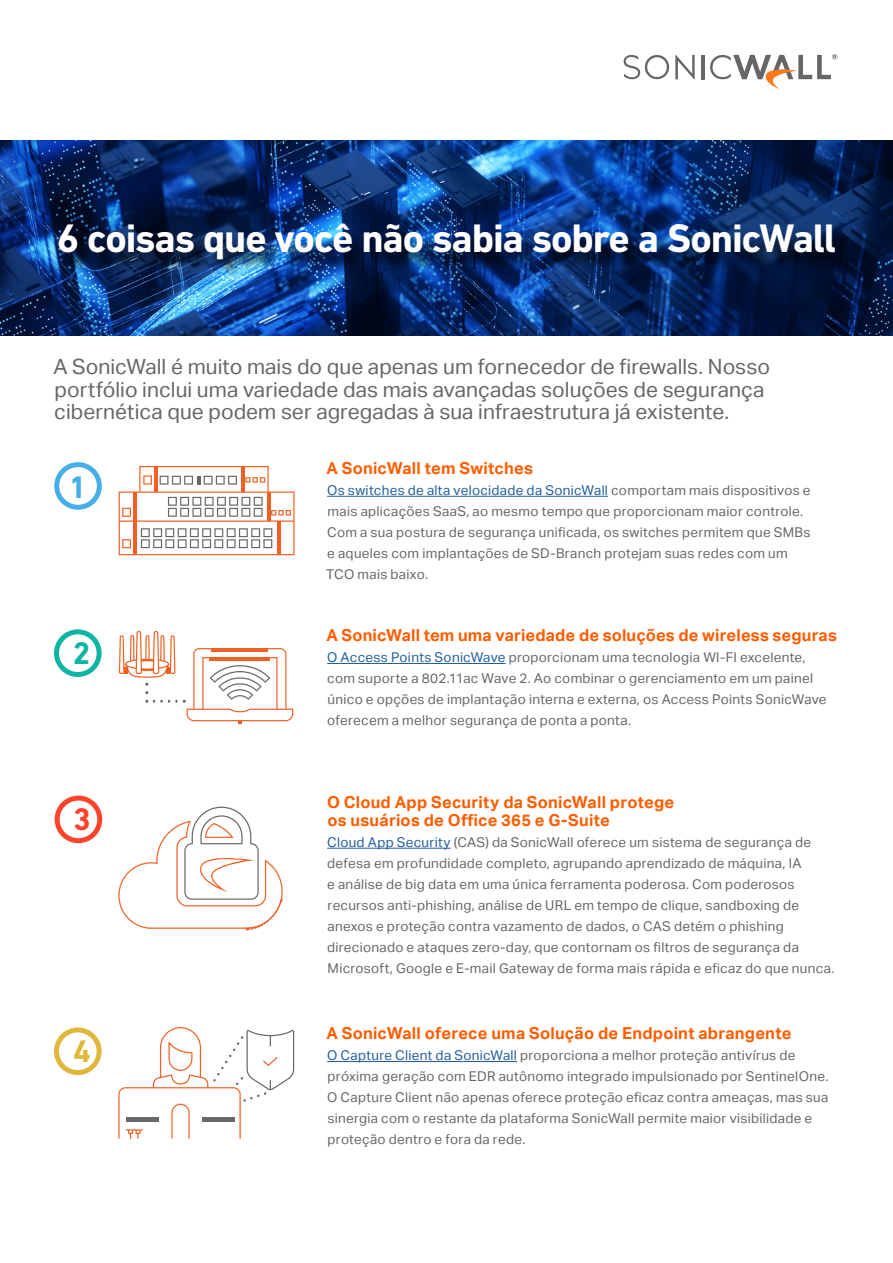
<style>
.page{position:relative;width:893px;height:1263px;background:#fff}
.page>*{position:absolute;margin:0;border:0;box-sizing:border-box;transform-origin:0 0}
.t1{font:700 40.5px "DIN Next LT Pro";letter-spacing:-.03em;color:#fff}
.t2{font:700 31.8px "DIN Next LT Pro";color:#47afe8}
.t3{font:700 31.8px "DIN Next LT Pro";color:#0db6a3}
.t4{font:700 31.8px "DIN Next LT Pro";color:#ff4229}
.t5{font:700 31.8px "DIN Next LT Pro";color:#e0b63b}
.t6{font:21px/22.5px "Aktiv Grotesk";letter-spacing:.005em;color:#666}
.t7{font:700 16.5px/18px "Aktiv Grotesk";letter-spacing:.01em;color:#ff5d00}
.t8{font:13.5px/21px "Aktiv Grotesk";letter-spacing:.02em;color:#666}
.s1{color:#215e9e}
</style>
<div class="page">
<img style="left:0;top:141px;width:893px;height:195px">
<svg style="left:675px;top:55px;width:20px;height:24px"></svg>
<hr style="left:701px;top:55px;width:3px;height:24px;background:#666">
<svg style="left:624px;top:55px;width:45px;height:24px"></svg>
<svg style="left:710px;top:54px;width:127px;height:35px"></svg>
<div style="left:54px;top:462px;width:48px;height:48px;border:5px solid #47afe8;border-radius:50%"></div>
<div style="left:54px;top:629px;width:48px;height:48px;border:5px solid #0db6a3;border-radius:50%"></div>
<hr style="left:327px;top:496px;width:281px;height:1px;background:#215e9e">
<hr style="left:327px;top:663px;width:179px;height:1px;background:#215e9e">
<div style="left:61px;top:227px;width:792px;height:51px;background:#000;opacity:.75"></div>
<div style="left:55px;top:795px;width:47px;height:48px;border:5px solid #ff4229;border-radius:50%"></div>
<hr style="left:327px;top:848px;width:124px;height:1px;background:#215e9e">
<div style="left:54px;top:1027px;width:48px;height:48px;border:5px solid #e0b63b;border-radius:50%"></div>
<hr style="left:327px;top:1061px;width:190px;height:1px;background:#215e9e">
<svg style="left:119px;top:466px;width:176px;height:89px"></svg>
<svg style="left:119px;top:631px;width:174px;height:92px"></svg>
<svg style="left:118px;top:807px;width:165px;height:123px"></svg>
<svg style="left:118px;top:1027px;width:176px;height:112px"></svg>
<h1 class="t1" style="left:57px;top:214px;width:781px">6 coisas que você não sabia sobre a SonicWall</h1>
<h3 class="t6" style="left:53px;top:356px;width:718px">A SonicWall é muito mais do que apenas um fornecedor de firewalls. Nosso portfólio inclui uma variedade das mais avançadas soluções de segurança cibernética que podem ser agregadas à sua infraestrutura já existente.</h3>
<h2 class="t2" style="left:69px;top:468px;width:19px">1</h2>
<h2 class="t3" style="left:73px;top:634px;width:19px">2</h2>
<h2 class="t4" style="left:73px;top:801px;width:19px">3</h2>
<h2 class="t5" style="left:73px;top:1032px;width:19px">4</h2>
<p class="t7" style="left:326px;top:459px;width:208px">A SonicWall tem Switches</p>
<p class="t8" style="left:326px;top:480px;width:486px"><span class="s1">Os switches de alta velocidade da SonicWall</span> comportam mais dispositivos e mais aplicações SaaS, ao mesmo tempo que proporcionam maior controle.<br>Com a sua postura de segurança unificada, os switches permitem que SMBs e aqueles com implantações de SD-Branch protejam suas redes com um TCO mais baixo.</p>
<p class="t7" style="left:326px;top:626px;width:512px">A SonicWall tem uma variedade de soluções de wireless seguras</p>
<p class="t8" style="left:327px;top:647px;width:501px"><span class="s1">O Access Points SonicWave</span> proporcionam uma tecnologia WI-FI excelente, com suporte a 802.11ac Wave 2. Ao combinar o gerenciamento em um painel único e opções de implantação interna e externa, os Access Points SonicWave oferecem a melhor segurança de ponta a ponta.</p>
<p class="t7" style="left:327px;top:793px;width:349px">O Cloud App Security da SonicWall protege os usuários de Office 365 e G-Suite</p>
<p class="t8" style="left:327px;top:832px;width:509px"><span class="s1">Cloud App Security</span> (CAS) da SonicWall oferece um sistema de segurança de defesa em profundidade completo, agrupando aprendizado de máquina, IA<br>e análise de big data em uma única ferramenta poderosa. Com poderosos recursos anti-phishing, análise de URL em tempo de clique, sandboxing de anexos e proteção contra vazamento de dados, o CAS detém o phishing direcionado e ataques zero-day, que contornam os filtros de segurança da Microsoft, Google e E-mail Gateway de forma mais rápida e eficaz do que nunca.</p>
<p class="t7" style="left:326px;top:1024px;width:467px">A SonicWall oferece uma Solução de Endpoint abrangente</p>
<p class="t8" style="left:327px;top:1045px;width:503px"><span class="s1">O Capture Client da SonicWall</span> proporciona a melhor proteção antivírus de próxima geração com EDR autônomo integrado impulsionado por SentinelOne.<br>O Capture Client não apenas oferece proteção eficaz contra ameaças, mas sua sinergia com o restante da plataforma SonicWall permite maior visibilidade e proteção dentro e fora da rede.</p>
</div>
